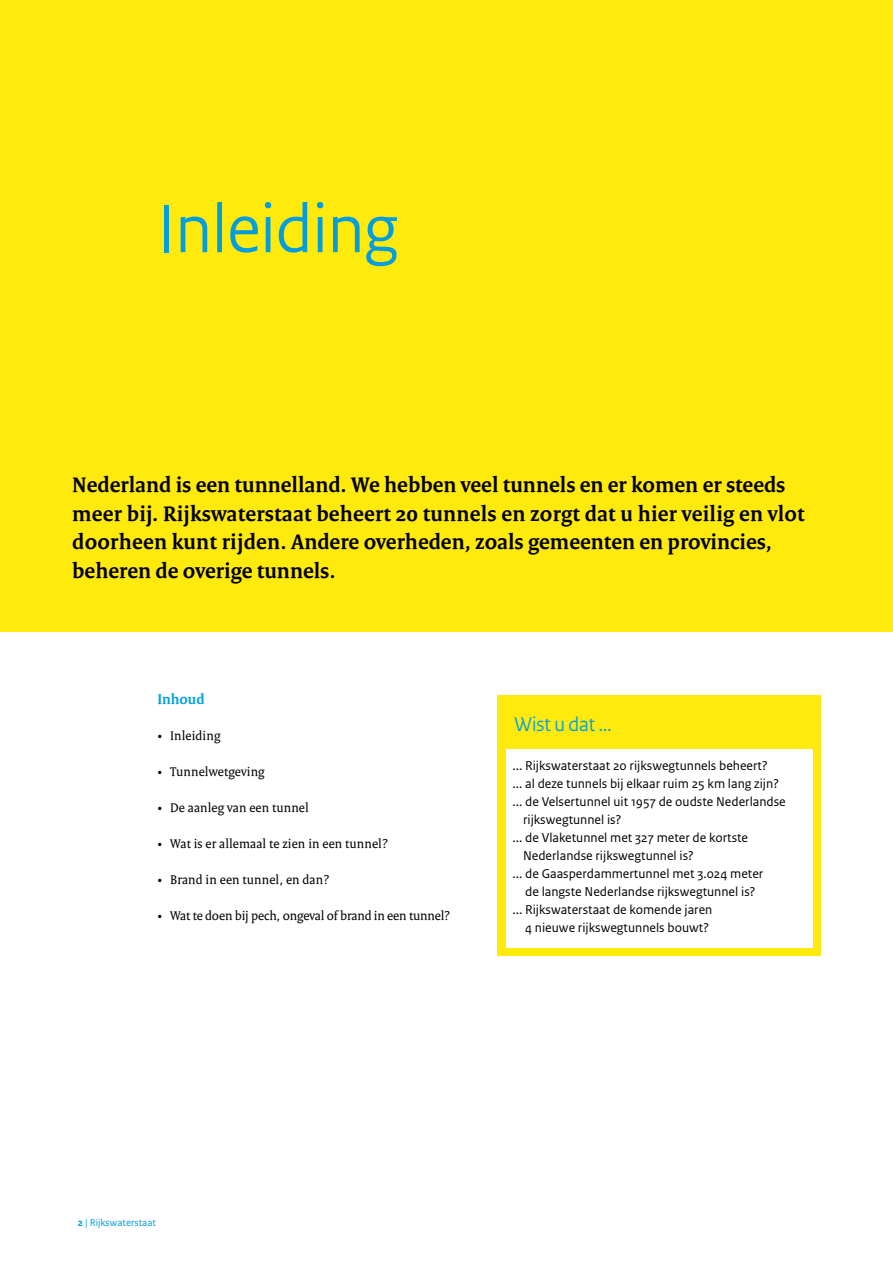
<style>
.page{position:relative;width:893px;height:1263px;background:#fff}
.page>*{position:absolute;margin:0;border:0;box-sizing:border-box;transform-origin:0 0}
.t1{font:72px "Rijksoverheid Sans Heading";color:#009ede}
.t2{font:700 22.5px/28.5px "Rijksoverheid Serif";color:#000}
.t3{font:21px "Rijksoverheid Sans Heading";color:#009ede}
.t4{font:700 15px "Rijksoverheid Serif";color:#009ede}
.t5{font:13.5px "Rijksoverheid Sans Text";color:#000}
.t6{font:13.5px "Rijksoverheid Serif";letter-spacing:.01em;color:#000}
.t7{font:13.5px "Rijksoverheid Serif";letter-spacing:-.01em;color:#000}
.t8{font:10.5px "Rijksoverheid Sans Text";color:#009ede}
.s1{font-weight:700}
</style>
<div class="page">
<div style="left:497px;top:696px;width:324px;height:260px;background:#ffea0e"></div>
<div style="left:0;top:0;width:893px;height:631px;background:#ffea0e"></div>
<div style="left:506px;top:749px;width:306px;height:198px;background:#fff"></div>
<h1 class="t1" style="left:157px;top:187px;width:242px">Inleiding</h1>
<p class="t2" style="left:72px;top:471px;width:734px">Nederland is een tunnelland. We hebben veel tunnels en er komen er steeds meer bij. Rijkswaterstaat beheert 20 tunnels en zorgt dat u hier veilig en vlot doorheen kunt rijden. Andere overheden, zoals gemeenten en provincies, beheren de overige tunnels.</p>
<p class="t4" style="left:157px;top:690px;width:49px">Inhoud</p>
<p class="t6" style="left:157px;top:727px;width:65px">• Inleiding</p>
<p class="t6" style="left:157px;top:763px;width:109px">• Tunnelwetgeving</p>
<p class="t6" style="left:157px;top:799px;width:153px">• De aanleg van een tunnel</p>
<p class="t6" style="left:157px;top:835px;width:232px">• Wat is er allemaal te zien in een tunnel?</p>
<p class="t6" style="left:157px;top:871px;width:173px">• Brand in een tunnel, en dan?</p>
<p class="t7" style="left:157px;top:907px;width:294px">• Wat te doen bij pech, ongeval of brand in een tunnel?</p>
<h3 class="t3" style="left:514px;top:712px;width:99px">Wist u dat …</h3>
<p class="t5" style="left:512px;top:758px;width:257px">... Rijkswaterstaat 20 rijkswegtunnels beheert?</p>
<p class="t5" style="left:512px;top:776px;width:268px">... al deze tunnels bij elkaar ruim 25 km lang zijn?</p>
<p class="t5" style="left:512px;top:794px;width:275px">... de Velsertunnel uit 1957 de oudste Nederlandse</p>
<p class="t5" style="left:523px;top:812px;width:100px">rijkswegtunnel is?</p>
<p class="t5" style="left:512px;top:830px;width:237px">... de Vlaketunnel met 327 meter de kortste</p>
<p class="t5" style="left:523px;top:848px;width:172px">Nederlandse rijkswegtunnel is?</p>
<p class="t5" style="left:512px;top:866px;width:252px">... de Gaasperdammertunnel met 3.024 meter</p>
<p class="t5" style="left:525px;top:884px;width:232px">de langste Nederlandse rijkswegtunnel is?</p>
<p class="t5" style="left:512px;top:902px;width:201px">... Rijkswaterstaat de komende jaren</p>
<p class="t5" style="left:525px;top:920px;width:185px">4 nieuwe rijkswegtunnels bouwt?</p>
<p class="t8" style="left:78px;top:1216px;width:79px"><span class="s1">2</span> | Rijkswaterstaat</p>
</div>
